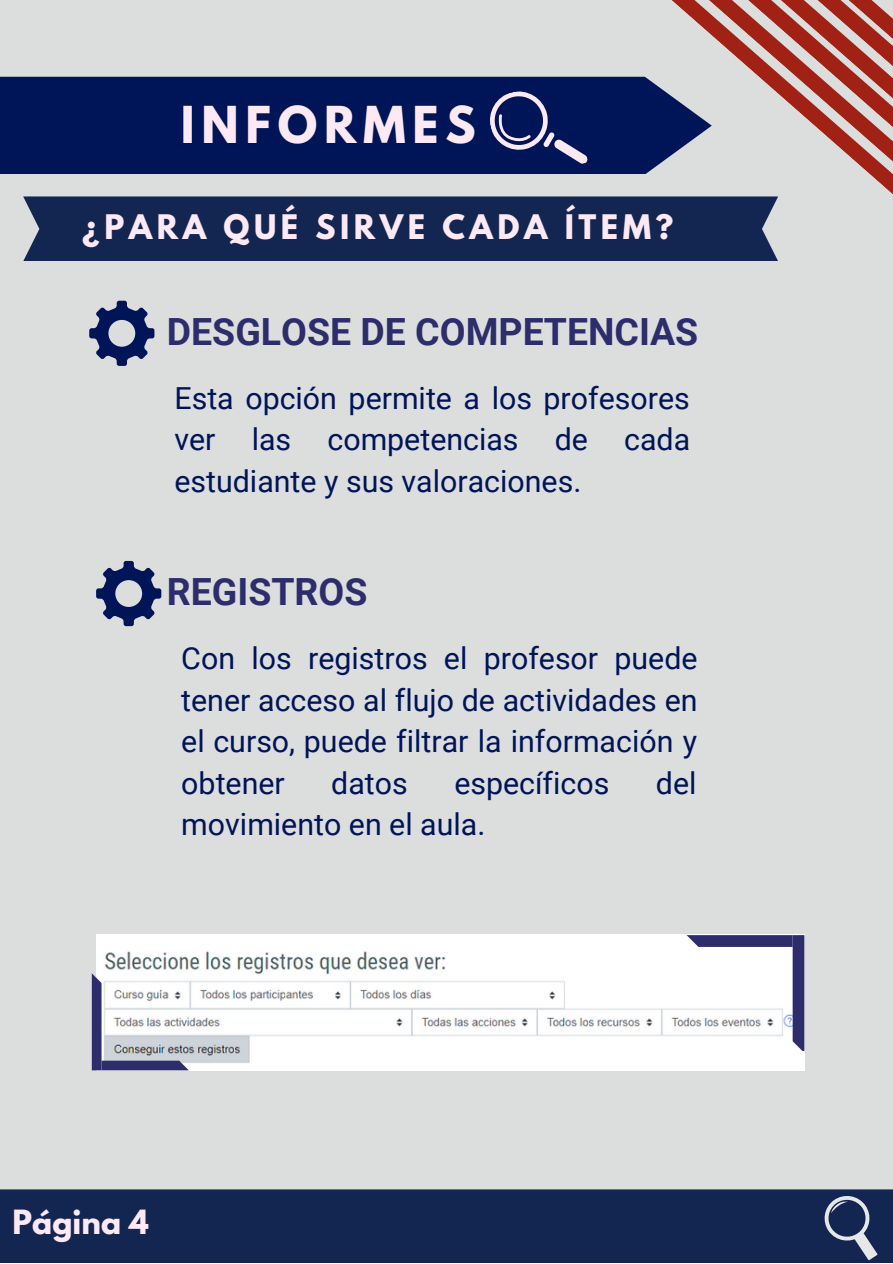
<style>
.page{position:relative;width:893px;height:1264px;background:#fff}
.page>*{position:absolute;margin:0;border:0;box-sizing:border-box;transform-origin:0 0}
.t1{font:700 45px "League Spartan";letter-spacing:.15em;color:#fce9f3}
.t2{font:700 37.5px "Roboto";color:#2d2d6c}
.t3{font:30.3px/41.5px "Roboto";color:#001458;text-align:justify}
.t4{font:700 30px "League Spartan";letter-spacing:.15em;color:#fce9f3}
.t5{font:700 29.55px "League Spartan";color:#fce9f3}
</style>
<div class="page">
<div style="left:0;top:0;width:892px;height:1262px;background:#dcdedd"></div>
<div style="left:0;top:1189px;width:892px;height:73px;background:#132652"></div>
<div style="left:0;top:77px;width:630px;height:97px;background:#001458"></div>
<div style="left:630px;top:76px;width:18px;height:98px;background:#001458"></div>
<svg style="left:648px;top:79px;width:21px;height:93px;fill:#001458"></svg>
<svg style="left:669px;top:0;width:18px;height:157px"></svg>
<svg style="left:687px;top:0;width:205px;height:194px"></svg>
<svg style="left:483px;top:85px;width:105px;height:84px;background:#25346f"></svg>
<div style="left:23px;top:196px;width:754px;height:65px;background:#132652"></div>
<svg style="left:824px;top:1196px;width:53px;height:64px"></svg>
<img style="left:96px;top:934px;width:708px;height:136px">
<svg style="left:686px;top:935px;width:118px;height:115px;background:#d5d5e1"></svg>
<svg style="left:92px;top:973px;width:97px;height:97px"></svg>
<svg style="left:89px;top:301px;width:65px;height:65px"></svg>
<svg style="left:96px;top:561px;width:65px;height:65px"></svg>
<p class="t1" style="left:181px;top:103px;width:296px">INFORMES</p>
<p class="t4" style="left:82px;top:212px;width:593px">¿PARA QUÉ SIRVE CADA ÍTEM?</p>
<p class="t2" style="left:167px;top:310px;width:533px">DESGLOSE DE COMPETENCIAS</p>
<p class="t3" style="left:174px;top:377px;width:517px">Esta opción permite a los profesores ver las competencias de cada estudiante y sus valoraciones.</p>
<p class="t2" style="left:167px;top:570px;width:202px">REGISTROS</p>
<p class="t3" style="left:181px;top:638px;width:517px">Con los registros el profesor puede tener acceso al flujo de actividades en el curso, puede filtrar la información y obtener</p>
<p class="t3" style="left:331px;top:762px;width:78px">datos</p>
<p class="t3" style="left:454px;top:762px;width:156px">específicos</p>
<p class="t3" style="left:656px;top:762px;width:42px">del</p>
<p class="t3" style="left:181px;top:804px;width:305px">movimiento en el aula.</p>
<p class="t5" style="left:13px;top:1206px;width:138px">Página 4</p>
</div>
